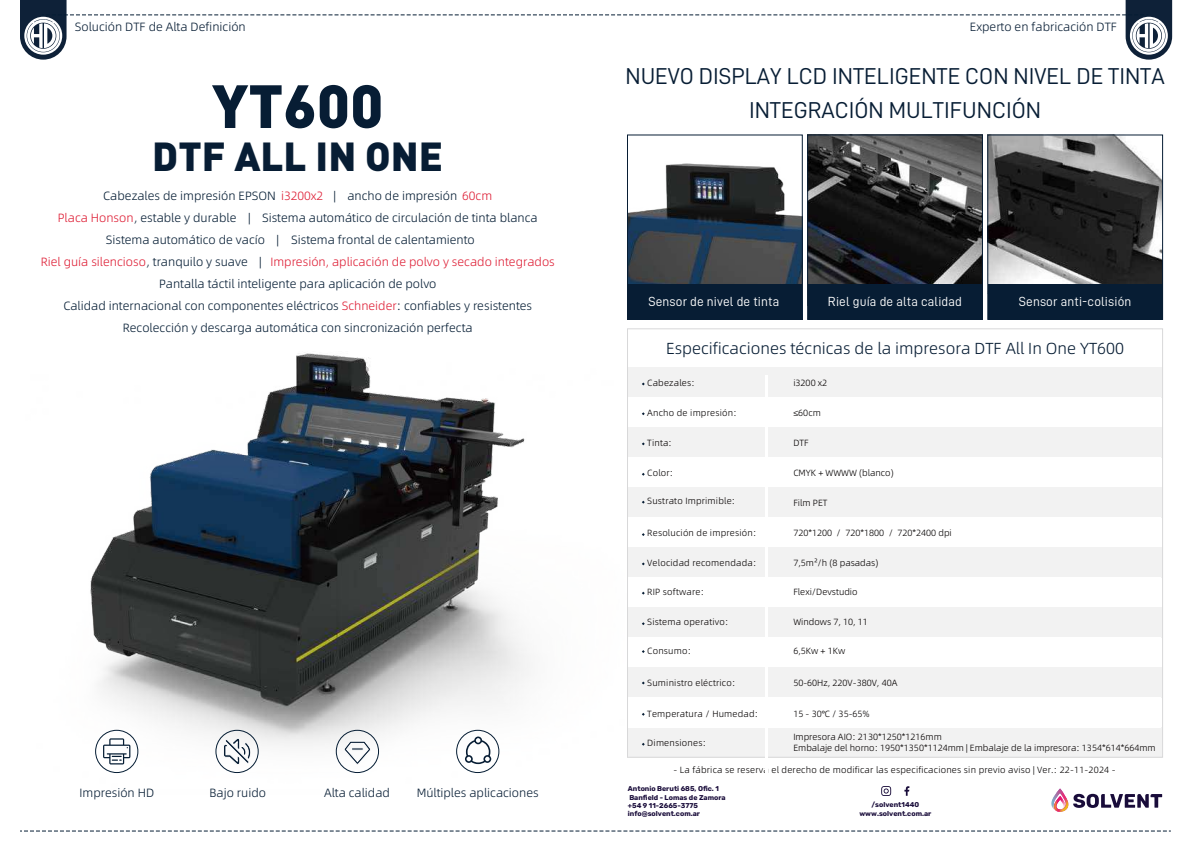
<style>
.page{position:relative;width:1191px;height:842px;background:#fff}
.page>*{position:absolute;margin:0;border:0;box-sizing:border-box;transform-origin:0 0}
.t1{font:900 60px "DIN";color:#071d34}
.t2{font:900 40px "DIN";color:#071d34}
.t3{font:23px/34px "D DIN";color:#071d34;text-align:center}
.t4{font:16px "Alibaba Pu Hui Ti 2 45 Light";color:#071d34}
.t5{font:13.2px "D DIN";letter-spacing:.01em;color:#fff}
.t6{font:12px "Alibaba Pu Hui Ti 2 45 Light";color:#051d34}
.t7{font:12px "Alibaba Pu Hui Ti 2 45 Light";color:#071d34}
.t8{font:12px "Alibaba Pu Hui Ti 2 45 Light";color:#de1e35}
.t9{font:9px "Alibaba Pu Hui Ti 2 45 Light";letter-spacing:.02em;color:#040000}
.t10{font:9px/11px "Alibaba Pu Hui Ti 2 45 Light";color:#040000}
.t11{font:700 7px/8.4px "Rubik";color:#190c3a}
.s1{color:#de1e35}
.s2{color:#051d34}
</style>
<div class="page">
<img style="left:26px;top:353px;width:732px;height:478px">
<img style="left:809px;top:136px;width:172px;height:148px">
<img style="left:989px;top:136px;width:172px;height:148px">
<svg style="left:20px;top:0;width:1152px;height:60px"></svg>
<svg style="left:20px;top:831px;width:1150px;height:1px"></svg>
<svg style="left:103px;top:738px;width:27px;height:26px"></svg>
<div style="left:95px;top:730px;width:43px;height:43px;border:1px solid #051d34;border-radius:50%"></div>
<div style="left:627px;top:367px;width:534px;height:30px;background:#f2f2f2"></div>
<div style="left:627px;top:397px;width:534px;height:30px;background:#fff"></div>
<div style="left:629px;top:329px;width:533px;height:38px;background:#fff"></div>
<div style="left:627px;top:427px;width:534px;height:30px;background:#f2f2f2"></div>
<div style="left:627px;top:457px;width:534px;height:30px;background:#fff"></div>
<div style="left:627px;top:487px;width:534px;height:30px;background:#f2f2f2"></div>
<div style="left:627px;top:517px;width:534px;height:30px;background:#fff"></div>
<div style="left:627px;top:547px;width:534px;height:30px;background:#f2f2f2"></div>
<div style="left:627px;top:577px;width:534px;height:30px;background:#fff"></div>
<div style="left:627px;top:607px;width:534px;height:30px;background:#f2f2f2"></div>
<div style="left:627px;top:637px;width:534px;height:30px;background:#fff"></div>
<div style="left:627px;top:667px;width:534px;height:30px;background:#f2f2f2"></div>
<div style="left:627px;top:727px;width:534px;height:30px;background:#f2f2f2"></div>
<div style="left:627px;top:697px;width:534px;height:30px;background:#fff"></div>
<hr style="left:765px;top:375px;width:2px;height:419px;background:#fff">
<div style="left:456px;top:730px;width:43px;height:43px;border:1px solid #051d34;border-radius:50%"></div>
<svg style="left:465px;top:736px;width:26px;height:28px"></svg>
<div style="left:336px;top:730px;width:43px;height:43px;border:1px solid #051d34;border-radius:50%"></div>
<svg style="left:344px;top:740px;width:27px;height:25px"></svg>
<div style="left:215px;top:730px;width:44px;height:43px;border:1px solid #051d34;border-radius:50%"></div>
<svg style="left:223px;top:737px;width:28px;height:28px"></svg>
<img style="left:629px;top:163px;width:172px;height:121px">
<div style="left:627px;top:134px;width:176px;height:186px;border:1px solid #071d34"></div>
<div style="left:627px;top:284px;width:175px;height:35px;background:#071d34"></div>
<div style="left:807px;top:134px;width:176px;height:186px;border:1px solid #071d34"></div>
<div style="left:807px;top:284px;width:175px;height:35px;background:#071d34"></div>
<div style="left:987px;top:134px;width:176px;height:186px;border:1px solid #071d34"></div>
<div style="left:987px;top:284px;width:175px;height:35px;background:#071d34"></div>
<svg style="left:904px;top:786px;width:5px;height:10px"></svg>
<svg style="left:881px;top:786px;width:10px;height:10px"></svg>
<svg style="left:1051px;top:788px;width:111px;height:24px"></svg>
<p class="t7" style="left:75px;top:18px;width:172px">Solución DTF de Alta Definición</p>
<p class="t7" style="left:969px;top:18px;width:149px">Experto en fabricación DTF</p>
<h1 class="t1" style="left:212px;top:66px;width:173px">YT600</h1>
<h2 class="t2" style="left:152px;top:129px;width:292px">DTF ALL IN ONE</h2>
<p class="t6" style="left:103px;top:187px;width:390px">Cabezales de impresión EPSON <span class="s1">i3200x2</span> | ancho de impresión <span class="s1">60cm</span></p>
<p class="t6" style="left:58px;top:209px;width:481px"><span class="s1">Placa Honson</span>, estable y durable | Sistema automático de circulación de tinta blanca</p>
<p class="t6" style="left:106px;top:231px;width:370px">Sistema automático de vacío | Sistema frontal de calentamiento</p>
<p class="t8" style="left:41px;top:253px;width:515px">Riel guía silencioso<span class="s2">, tranquilo y suave |</span> Impresión, aplicación de polvo y secado integrados</p>
<p class="t6" style="left:159px;top:275px;width:279px">Pantalla táctil inteligente para aplicación de polvo</p>
<p class="t6" style="left:123px;top:319px;width:351px">Recolección y descarga automática con sincronización perfecta</p>
<p class="t6" style="left:63px;top:297px;width:470px">Calidad internacional con componentes eléctricos <span class="s1">Schneider</span>: confiables y resistentes</p>
<h3 class="t3" style="left:625px;top:59px;width:541px">NUEVO DISPLAY LCD INTELIGENTE CON NIVEL DE TINTA<br>INTEGRACIÓN MULTIFUNCIÓN</h3>
<p class="t5" style="left:648px;top:294px;width:132px">Sensor de nivel de tinta</p>
<p class="t5" style="left:828px;top:294px;width:135px">Riel guía de alta calidad</p>
<p class="t5" style="left:1018px;top:294px;width:114px">Sensor anti-colisión</p>
<h3 class="t4" style="left:666px;top:337px;width:459px">Especificaciones técnicas de la impresora DTF All In One YT600</h3>
<p class="t9" style="left:647px;top:376px;width:49px">Cabezales:</p>
<p class="t9" style="left:793px;top:376px;width:35px">i3200 x2</p>
<p class="t9" style="left:793px;top:406px;width:29px">≤60cm</p>
<p class="t9" style="left:793px;top:436px;width:17px">DTF</p>
<p class="t10" style="left:793px;top:467px;width:102px">CMYK + WWWW (blanco)</p>
<p class="t9" style="left:793px;top:496px;width:36px">Film PET</p>
<p class="t10" style="left:793px;top:527px;width:160px">720*1200 / 720*1800 / 720*2400 dpi</p>
<p class="t10" style="left:793px;top:557px;width:87px">7,5m²/h (8 pasadas)</p>
<p class="t10" style="left:793px;top:586px;width:66px">Flexi/Devstudio</p>
<p class="t10" style="left:793px;top:616px;width:76px">Windows 7, 10, 11</p>
<p class="t9" style="left:793px;top:644px;width:53px">6,5Kw + 1Kw</p>
<p class="t10" style="left:793px;top:676px;width:106px">50-60Hz, 220V-380V, 40A</p>
<p class="t9" style="left:793px;top:707px;width:78px">15 - 30℃ / 35-65%</p>
<p class="t10" style="left:793px;top:730px;width:364px">Impresora AIO: 2130*1250*1216mm<br>Embalaje del horno: 1950*1350*1124mm | Embalaje de la impresora: 1354*614*664mm</p>
<p class="t9" style="left:647px;top:406px;width:91px">Ancho de impresión:</p>
<p class="t9" style="left:647px;top:436px;width:26px">Tinta:</p>
<p class="t9" style="left:647px;top:466px;width:27px">Color:</p>
<p class="t9" style="left:647px;top:494px;width:89px">Sustrato Imprimible:</p>
<p class="t9" style="left:647px;top:526px;width:110px">Resolución de impresión:</p>
<p class="t9" style="left:647px;top:556px;width:110px">Velocidad recomendada:</p>
<p class="t9" style="left:647px;top:585px;width:58px">RIP software:</p>
<p class="t9" style="left:647px;top:616px;width:82px">Sistema operativo:</p>
<p class="t9" style="left:647px;top:644px;width:45px">Consumo:</p>
<p class="t9" style="left:647px;top:676px;width:89px">Suministro eléctrico:</p>
<p class="t9" style="left:647px;top:707px;width:112px">Temperatura / Humedad:</p>
<p class="t9" style="left:647px;top:736px;width:60px">Dimensiones:</p>
<p class="t9" style="left:673px;top:763px;width:444px">- La fábrica se reserva el derecho de modificar las especificaciones sin previo aviso | Ver.: 22-11-2024 -</p>
<p class="t7" style="left:79px;top:783px;width:76px">Impresión HD</p>
<p class="t7" style="left:209px;top:783px;width:58px">Bajo ruido</p>
<p class="t7" style="left:324px;top:783px;width:67px">Alta calidad</p>
<p class="t7" style="left:417px;top:783px;width:123px">Múltiples aplicaciones</p>
<p class="t11" style="left:628px;top:785px;width:99px">Antonio Beruti 685, Ofic. 1<br>Banfield - Lomas de Zamora +54 9 11-2665-3775 info@solvent.com.ar</p>
<p class="t11" style="left:859px;top:801px;width:73px;text-align:center">/solvent1440 www.solvent.com.ar</p>
</div>
